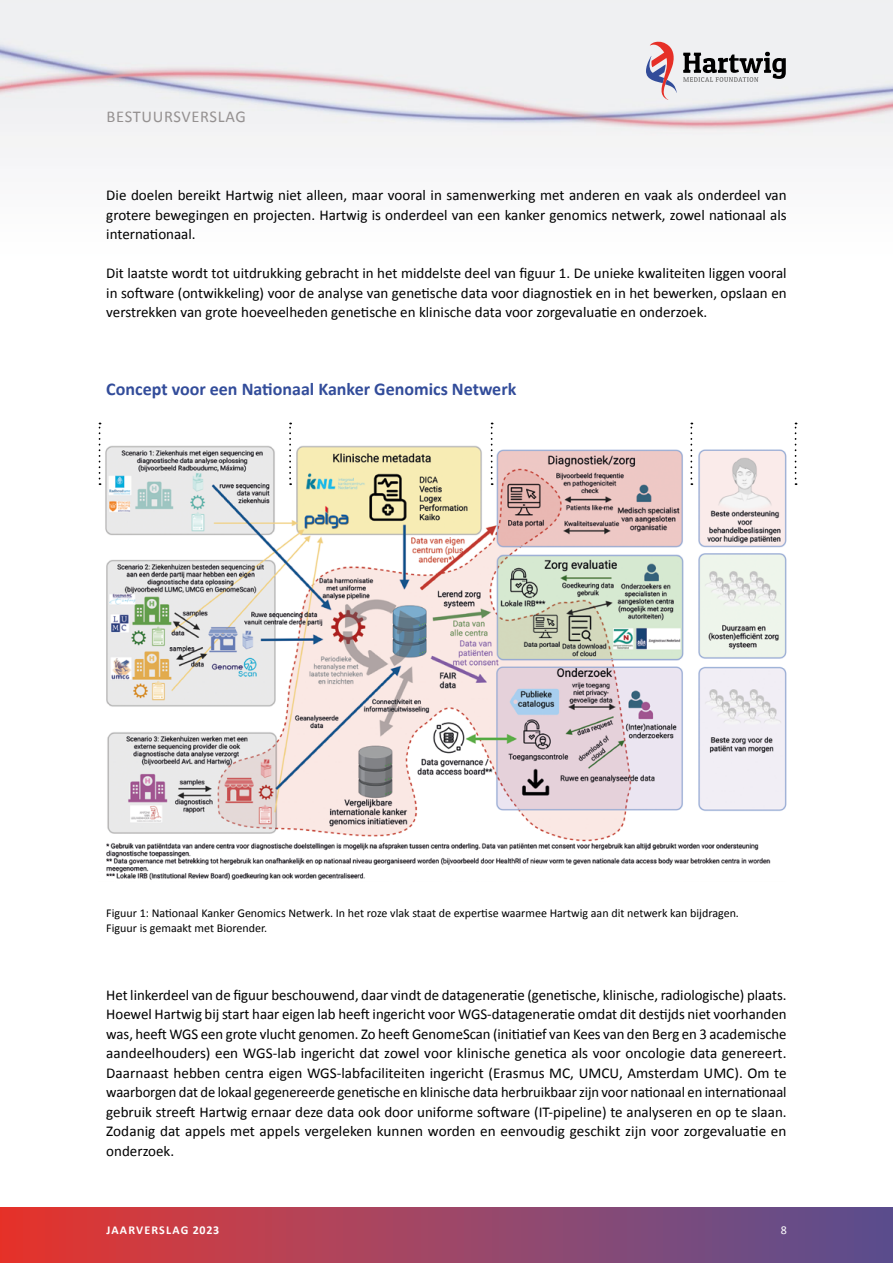
<style>
.page{position:relative;width:893px;height:1263px;background:#fff}
.page>*{position:absolute;margin:0;border:0;box-sizing:border-box;transform-origin:0 0}
.t1{font:700 18px "Calibri";color:#324c9a}
.t2{font:16.5px "Calibri";letter-spacing:.04em;color:#959191}
.t3{font:15px/19.5px "Calibri";color:#000;text-align:justify}
.t4{font:12px/15px "Calibri";color:#000}
.t5{font:700 12px "Calibri";letter-spacing:.09em;color:#fff}
.t6{font:12px "Calibri";color:#fff}
</style>
<div class="page">
<div style="left:0;top:1208px;width:893px;height:55px;background:linear-gradient(to right,#e53832,#585195)"></div>
<hr style="left:0;top:0;width:893px;height:3px;background:#eff0f1">
<svg style="left:683px;top:52px;width:103px;height:30px"></svg>
<svg style="left:646px;top:41px;width:31px;height:59px"></svg>
<img style="left:98px;top:438px;width:700px;height:442px">
<svg style="left:289px;top:423px;width:2px;height:62px"></svg>
<svg style="left:99px;top:423px;width:2px;height:62px"></svg>
<svg style="left:491px;top:423px;width:2px;height:62px"></svg>
<svg style="left:690px;top:423px;width:2px;height:62px"></svg>
<svg style="left:795px;top:423px;width:2px;height:62px"></svg>
<p class="t2" style="left:107px;top:106px;width:141px">BESTUURSVERSLAG</p>
<p class="t3" style="left:106px;top:186px;width:682px">Die doelen bereikt Hartwig niet alleen, maar vooral in samenwerking met anderen en vaak als onderdeel van grotere bewegingen en projecten. Hartwig is onderdeel van een kanker genomics netwerk, zowel nationaal als internationaal.</p>
<p class="t3" style="left:106px;top:264px;width:682px">Dit laatste wordt tot uitdrukking gebracht in het middelste deel van figuur 1. De unieke kwaliteiten liggen vooral in software (ontwikkeling) voor de analyse van genetische data voor diagnostiek en in het bewerken, opslaan en verstrekken van grote hoeveelheden genetische en klinische data voor zorgevaluatie en onderzoek.</p>
<p class="t1" style="left:106px;top:378px;width:412px">Concept voor een Nationaal Kanker Genomics Netwerk</p>
<p class="t4" style="left:106px;top:906px;width:634px">Figuur 1: Nationaal Kanker Genomics Netwerk. In het roze vlak staat de expertise waarmee Hartwig aan dit netwerk kan bijdragen.<br>Figuur is gemaakt met Biorender.</p>
<p class="t3" style="left:106px;top:985px;width:682px">Het linkerdeel van de figuur beschouwend, daar vindt de datageneratie (genetische, klinische, radiologische) plaats.<br>Hoewel Hartwig bij start haar eigen lab heeft ingericht voor WGS-datageneratie omdat dit destijds niet voorhanden was, heeft WGS een grote vlucht genomen. Zo heeft GenomeScan (initiatief van Kees van den Berg en 3 academische aandeelhouders) een WGS-lab ingericht dat zowel voor klinische genetica als voor oncologie data genereert.<br>Daarnaast hebben centra eigen WGS-labfaciliteiten ingericht (Erasmus MC, UMCU, Amsterdam UMC). Om te waarborgen dat de lokaal gegenereerde genetische en klinische data herbruikbaar zijn voor nationaal en internationaal gebruik streeft Hartwig ernaar deze data ook door uniforme software (IT-pipeline) te analyseren en op te slaan.<br>Zodanig dat appels met appels vergeleken kunnen worden en eenvoudig geschikt zijn voor zorgevaluatie en onderzoek.</p>
<p class="t5" style="left:107px;top:1222px;width:114px">JAARVERSLAG 2023</p>
<p class="t6" style="left:781px;top:1222px;width:8px">8</p>
</div>
